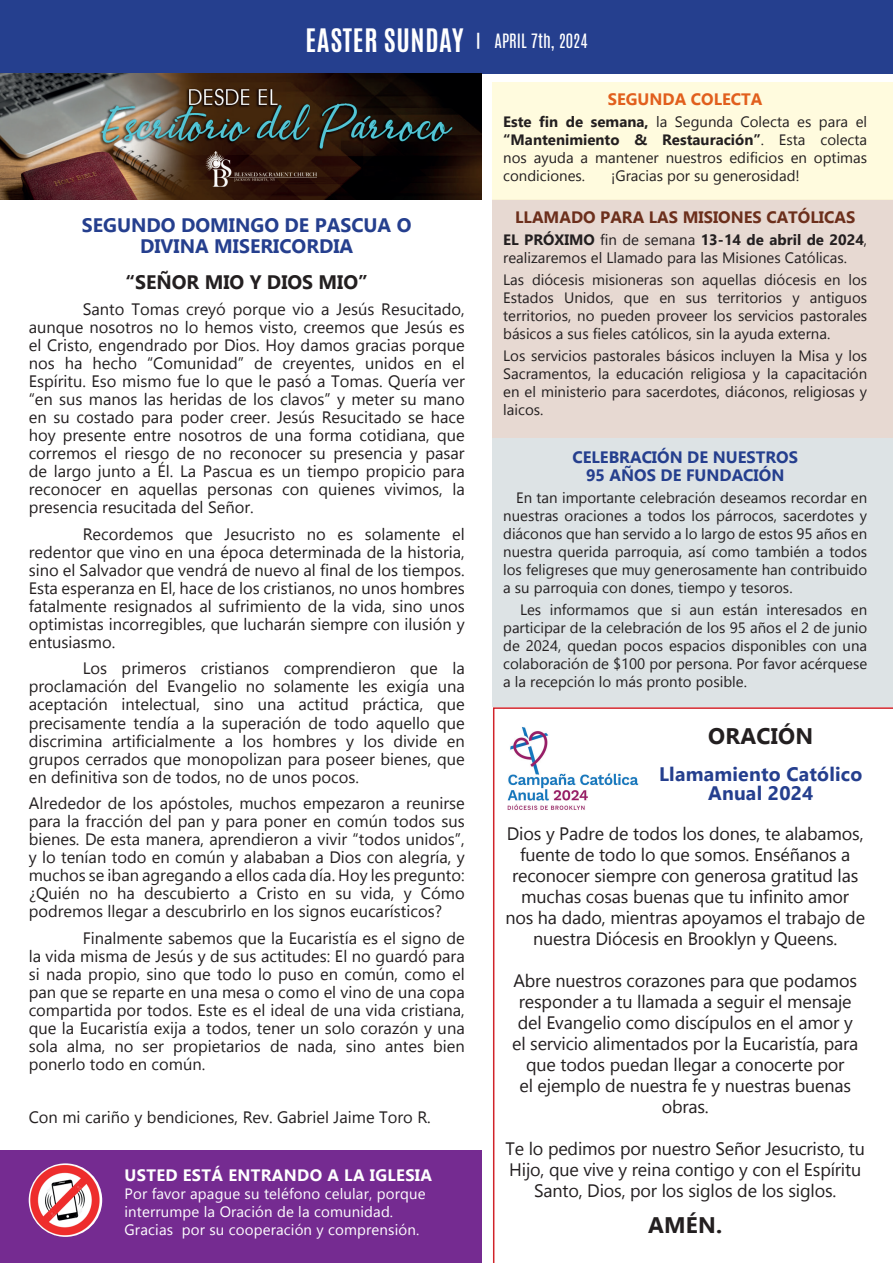
<style>
.page{position:relative;width:893px;height:1263px;background:#fff}
.page>*{position:absolute;margin:0;border:0;box-sizing:border-box;transform-origin:0 0}
.t1{font:700 22.5px "Gadugi";letter-spacing:.01em;color:#231f20}
.t2{font:700 19.5px/20.2px "Gadugi";color:#253f8e;text-align:center}
.t3{font:700 19.5px "Gadugi";color:#231f20}
.t4{font:18px/21px "Gadugi";letter-spacing:-.01em;color:#231f20;text-align:center}
.t5{font:16.5px/18px "Gadugi";color:#231f20;text-align:justify}
.t6{font:700 16.5px/18px "Gadugi";color:#253f8e;text-align:center}
.t7{font:700 16.5px "Gadugi";color:#6c2f1c}
.t8{font:700 16.5px "Gadugi";letter-spacing:.02em;color:#fff}
.t9{font:16.5px "Antonio";color:#fff}
.t10{font:700 16.5px "Gadugi";color:#e15f1d}
.t11{font:15px/18px "Gadugi";color:#231f20;text-align:justify}
.t12{font:15px/18px "Gadugi";letter-spacing:.01em;color:#fff}
.s1{font-weight:700;font-size:27px}
.s2{font-weight:700}
</style>
<div class="page">
<div style="left:0;top:1151px;width:482px;height:112px;background:#752b91"></div>
<img style="left:29px;top:1163px;width:73px;height:74px;border-radius:37px">
<div style="left:0;top:0;width:893px;height:74px;background:#253f8e"></div>
<img style="left:0;top:74px;width:482px;height:126px">
<div style="left:492px;top:200px;width:401px;height:238px;background:#e7d9d2"></div>
<div style="left:492px;top:438px;width:401px;height:269px;background:#dde3e5"></div>
<div style="left:492px;top:82px;width:401px;height:118px;background:#fffbde"></div>
<svg style="left:493px;top:707px;width:400px;height:556px"></svg>
<img style="left:503px;top:724px;width:138px;height:92px">
<p class="t9" style="left:305px;top:29px;width:284px"><span class="s1">EASTER SUNDAY</span> <span class="s2">|</span> APRIL 7th, 2024</p>
<p class="t2" style="left:82px;top:215px;width:331px">SEGUNDO DOMINGO DE PASCUA O<br>DIVINA MISERICORDIA</p>
<p class="t3" style="left:126px;top:270px;width:244px">“SEÑOR MIO Y DIOS MIO”</p>
<p class="t5" style="left:29px;top:300px;width:438px;text-indent:54px">Santo Tomas creyó porque vio a Jesús Resucitado, aunque nosotros no lo hemos visto, creemos que Jesús es el Cristo, engendrado por Dios. Hoy damos gracias porque nos ha hecho “Comunidad” de creyentes, unidos en el Espíritu. Eso mismo fue lo que le pasó a Tomas. Quería ver “en sus manos las heridas de los clavos” y meter su mano en su costado para poder creer. Jesús Resucitado se hace hoy presente entre nosotros de una forma cotidiana, que corremos el riesgo de no reconocer su presencia y pasar de largo junto a Él. La Pascua es un tiempo propicio para reconocer en aquellas personas con quienes vivimos, la presencia resucitada del Señor.</p>
<p class="t5" style="left:29px;top:525px;width:438px;text-indent:54px">Recordemos que Jesucristo no es solamente el redentor que vino en una época determinada de la historia, sino el Salvador que vendrá de nuevo al final de los tiempos.<br>Esta esperanza en El, hace de los cristianos, no unos hombres fatalmente resignados al sufrimiento de la vida, sino unos optimistas incorregibles, que lucharán siempre con ilusión y entusiasmo.</p>
<p class="t5" style="left:29px;top:659px;width:438px;text-indent:54px">Los primeros cristianos comprendieron que la proclamación del Evangelio no solamente les exigía una aceptación intelectual, sino una actitud práctica, que precisamente tendía a la superación de todo aquello que discrimina artificialmente a los hombres y los divide en grupos cerrados que monopolizan para poseer bienes, que en definitiva son de todos, no de unos pocos.</p>
<p class="t5" style="left:29px;top:794px;width:438px">Alrededor de los apóstoles, muchos empezaron a reunirse para la fracción del pan y para poner en común todos sus bienes. De esta manera, aprendieron a vivir “todos unidos”, y lo tenían todo en común y alababan a Dios con alegría, y muchos se iban agregando a ellos cada día. Hoy les pregunto: ¿Quién no ha descubierto a Cristo en su vida, y Cómo podremos llegar a descubrirlo en los signos eucarísticos?</p>
<p class="t5" style="left:29px;top:928px;width:438px;text-indent:54px">Finalmente sabemos que la Eucaristía es el signo de la vida misma de Jesús y de sus actitudes: El no guardó para si nada propio, sino que todo lo puso en común, como el pan que se reparte en una mesa o como el vino de una copa compartida por todos. Este es el ideal de una vida cristiana, que la Eucaristía exija a todos, tener un solo corazón y una sola alma, no ser propietarios de nada, sino antes bien ponerlo todo en común.</p>
<p class="t5" style="left:29px;top:1108px;width:404px">Con mi cariño y bendiciones, Rev. Gabriel Jaime Toro R.</p>
<p class="t8" style="left:125px;top:1165px;width:309px">USTED ESTÁ ENTRANDO A LA IGLESIA</p>
<p class="t12" style="left:125px;top:1184px;width:302px">Por favor apague su teléfono celular, porque interrumpe la Oración de la comunidad.<br>Gracias por su cooperación y comprensión.</p>
<p class="t10" style="left:608px;top:89px;width:156px">SEGUNDA COLECTA</p>
<p class="t11" style="left:503px;top:113px;width:366px"><span class="s2">Este fin de semana,</span> la Segunda Colecta es para el <span class="s2">“Mantenimiento &amp; Restauración”</span>. Esta colecta nos ayuda a mantener nuestros edificios en optimas condiciones.</p>
<p class="t11" style="left:611px;top:167px;width:190px">¡Gracias por su generosidad!</p>
<p class="t7" style="left:515px;top:207px;width:342px">LLAMADO PARA LAS MISIONES CATÓLICAS</p>
<p class="t11" style="left:503px;top:230px;width:366px"><span class="s2">EL PRÓXIMO</span> fin de semana <span class="s2">13-14 de abril de 2024</span>, realizaremos el Llamado para las Misiones Católicas.</p>
<p class="t11" style="left:503px;top:271px;width:366px">Las diócesis misioneras son aquellas diócesis en los Estados Unidos, que en sus territorios y antiguos territorios, no pueden proveer los servicios pastorales básicos a sus fieles católicos, sin la ayuda externa.</p>
<p class="t11" style="left:503px;top:347px;width:366px">Los servicios pastorales básicos incluyen la Misa y los Sacramentos, la educación religiosa y la capacitación en el ministerio para sacerdotes, diáconos, religiosas y laicos.</p>
<p class="t6" style="left:572px;top:448px;width:227px">CELEBRACIÓN DE NUESTROS<br>95 AÑOS DE FUNDACIÓN</p>
<p class="t11" style="left:503px;top:489px;width:366px;text-indent:13px">En tan importante celebración deseamos recordar en nuestras oraciones a todos los párrocos, sacerdotes y diáconos que han servido a lo largo de estos 95 años en nuestra querida parroquia, así como también a todos los feligreses que muy generosamente han contribuido a su parroquia con dones, tiempo y tesoros.</p>
<p class="t11" style="left:503px;top:601px;width:366px;text-indent:17px">Les informamos que si aun están interesados en participar de la celebración de los 95 años el 2 de junio de 2024, quedan pocos espacios disponibles con una colaboración de $100 por persona. Por favor acérquese a la recepción lo más pronto posible.</p>
<h1 class="t1" style="left:708px;top:722px;width:106px">ORACIÓN</h1>
<p class="t2" style="left:659px;top:765px;width:205px;line-height:18.8px">Llamamiento Católico<br>Anual 2024</p>
<p class="t4" style="left:505px;top:822px;width:361px">Dios y Padre de todos los dones, te alabamos, fuente de todo lo que somos. Enséñanos a reconocer siempre con generosa gratitud las muchas cosas buenas que tu infinito amor nos ha dado, mientras apoyamos el trabajo de nuestra Diócesis en Brooklyn y Queens.</p>
<p class="t4" style="left:512px;top:970px;width:348px">Abre nuestros corazones para que podamos responder a tu llamada a seguir el mensaje del Evangelio como discípulos en el amor y el servicio alimentados por la Eucaristía, para que todos puedan llegar a conocerte por<br>el ejemplo de nuestra fe y nuestras buenas obras.</p>
<p class="t4" style="left:505px;top:1138px;width:361px">Te lo pedimos por nuestro Señor Jesucristo, tu<br>Hijo, que vive y reina contigo y con el Espíritu<br>Santo, Dios, por los siglos de los siglos.</p>
<h1 class="t1" style="left:648px;top:1212px;width:76px">AMÉN.</h1>
</div>
